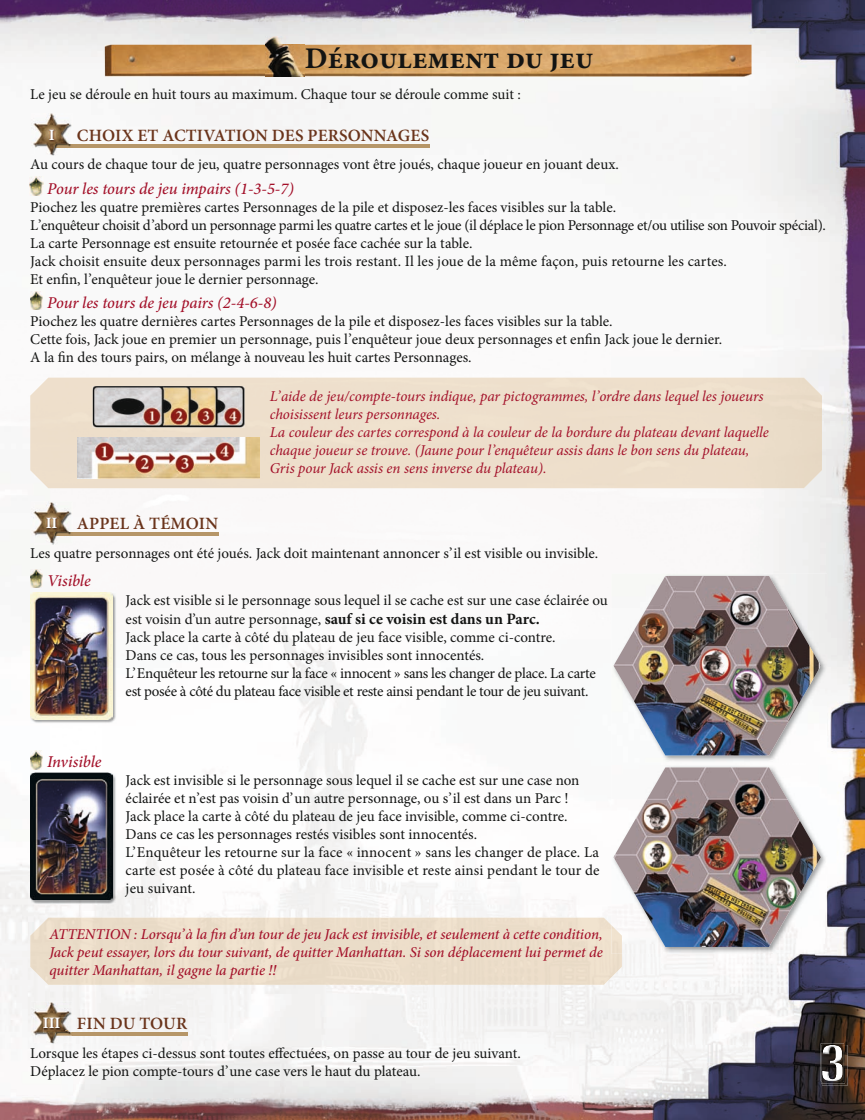
<style>
.page{position:relative;width:865px;height:1120px;background:#fff}
.page>*{position:absolute;margin:0;border:0;box-sizing:border-box;transform-origin:0 0}
.t1{font:700 30px "Minion Pro";color:#131413}
.t2{font:600 17.25px "Minion Pro";letter-spacing:.01em;color:#6a341b}
.t3{font:italic 500 16.5px "Minion Pro";letter-spacing:-.01em;color:#a31029}
.t4{font:700 15.9px "Minion Pro";color:#fff}
.t5{font:15px/18px "Minion Pro";color:#131413}
.t6{font:italic 15px/18px "Minion Pro";letter-spacing:-.005em;color:#a31029}
.t7{font:italic 500 15px/18px "Minion Pro";letter-spacing:-.005em;color:#a31029;text-align:justify}
.s1{font-weight:700;font-size:15.9px;color:#fff}
.s2{font-weight:700;font-size:15.75px}
</style>
<div class="page">
<img style="left:0;top:0;width:864px;height:426px">
<img style="left:0;top:488px;width:50px;height:631px">
<img style="left:763px;top:426px;width:101px;height:160px">
<img style="left:50px;top:488px;width:611px;height:151px">
<img style="left:814px;top:586px;width:50px;height:533px">
<img style="left:406px;top:881px;width:255px;height:238px">
<img style="left:50px;top:903px;width:52px;height:216px">
<img style="left:661px;top:953px;width:153px;height:166px">
<img style="left:101px;top:984px;width:306px;height:135px">
<img style="left:611px;top:573px;width:215px;height:189px">
<img style="left:613px;top:576px;width:207px;height:179px">
<img style="left:611px;top:765px;width:215px;height:188px">
<img style="left:613px;top:767px;width:207px;height:179px">
<img style="left:821px;top:1044px;width:26px;height:41px">
<img style="left:821px;top:1044px;width:23px;height:39px">
<img style="left:820px;top:1043px;width:23px;height:1px">
<img style="left:820px;top:1044px;width:1px;height:36px">
<img style="left:842px;top:1044px;width:1px;height:36px">
<svg style="left:821px;top:1080px;width:21px;height:1px"></svg>
<img style="left:821px;top:1044px;width:21px;height:36px">
<hr style="left:56px;top:144px;width:373px;height:3px;background:#b69668">
<hr style="left:56px;top:532px;width:162px;height:3px;background:#b69668">
<hr style="left:56px;top:1032px;width:131px;height:3px;background:#b69668">
<img style="left:105px;top:45px;width:646px;height:31px">
<img style="left:265px;top:37px;width:40px;height:39px">
<img style="left:35px;top:155px;width:36px;height:1px">
<img style="left:31px;top:113px;width:41px;height:42px">
<img style="left:56px;top:144px;width:15px;height:3px">
<svg style="left:49px;top:129px;width:7px;height:13px"></svg>
<img style="left:30px;top:176px;width:13px;height:20px">
<img style="left:30px;top:291px;width:13px;height:19px">
<div style="left:30px;top:377px;width:791px;height:111px;background:#eedfcb"></div>
<img style="left:78px;top:437px;width:181px;height:41px">
<img style="left:93px;top:386px;width:151px;height:41px">
<img style="left:34px;top:542px;width:38px;height:2px">
<img style="left:31px;top:501px;width:41px;height:41px">
<img style="left:56px;top:532px;width:15px;height:3px">
<svg style="left:46px;top:517px;width:12px;height:12px"></svg>
<img style="left:30px;top:569px;width:13px;height:19px">
<img style="left:31px;top:592px;width:85px;height:131px">
<img style="left:31px;top:592px;width:81px;height:127px">
<img style="left:30px;top:750px;width:13px;height:19px">
<img style="left:31px;top:773px;width:85px;height:130px">
<img style="left:31px;top:772px;width:81px;height:127px">
<div style="left:30px;top:917px;width:591px;height:67px;background:#ebddc9"></div>
<img style="left:611px;top:924px;width:10px;height:29px">
<img style="left:35px;top:1042px;width:36px;height:1px">
<img style="left:31px;top:1001px;width:41px;height:41px">
<img style="left:43px;top:1017px;width:26px;height:15px">
<svg style="left:56px;top:1029px;width:16px;height:6px"></svg>
<h1 class="t1" style="left:305px;top:37px;width:289px">Déroulement du jeu</h1>
<p class="t5" style="left:30px;top:85px;width:491px">Le jeu se déroule en huit tours au maximum. Chaque tour se déroule comme suit :</p>
<p class="t4" style="left:49px;top:123px;width:7px">I</p>
<p class="t2" style="left:77px;top:123px;width:353px">CHOIX ET ACTIVATION DES PERSONNAGES</p>
<p class="t5" style="left:30px;top:155px;width:589px">Au cours de chaque tour de jeu, quatre personnages vont être joués, chaque joueur en jouant deux.</p>
<p class="t3" style="left:47px;top:177px;width:248px">Pour les tours de jeu impairs (1-3-5-7)</p>
<p class="t5" style="left:30px;top:198px;width:796px">Piochez les quatre premières cartes Personnages de la pile et disposez-les faces visibles sur la table.<br>L’enquêteur choisit d’abord un personnage parmi les quatre cartes et le joue (il déplace le pion Personnage et/ou utilise son Pouvoir spécial).<br>La carte Personnage est ensuite retournée et posée face cachée sur la table.<br>Jack choisit ensuite deux personnages parmi les trois restant. Il les joue de la même façon, puis retourne les cartes.<br>Et enfin, l’enquêteur joue le dernier personnage.</p>
<p class="t3" style="left:47px;top:291px;width:231px">Pour les tours de jeu pairs (2-4-6-8)</p>
<p class="t5" style="left:30px;top:312px;width:693px">Piochez les quatre dernières cartes Personnages de la pile et disposez-les faces visibles sur la table.<br>Cette fois, Jack joue en premier un personnage, puis l’enquêteur joue deux personnages et enfin Jack joue le dernier.<br>A la fin des tours pairs, on mélange à nouveau les huit cartes Personnages.</p>
<p class="t6" style="left:270px;top:387px;width:500px">L’aide de jeu/compte-tours indique, par pictogrammes, l’ordre dans lequel les joueurs choisissent leurs personnages.<br>La couleur des cartes correspond à la couleur de la bordure du plateau devant laquelle chaque joueur se trouve. (Jaune pour l’enquêteur assis dans le bon sens du plateau, Gris pour Jack assis en sens inverse du plateau).</p>
<p class="t2" style="left:46px;top:511px;width:174px"><span class="s1">II</span> APPEL À TÉMOIN</p>
<p class="t5" style="left:30px;top:543px;width:569px">Les quatre personnages ont été joués. Jack doit maintenant annoncer s’il est visible ou invisible.</p>
<p class="t3" style="left:47px;top:569px;width:45px">Visible</p>
<p class="t5" style="left:125px;top:591px;width:483px">Jack est visible si le personnage sous lequel il se cache est sur une case éclairée ou est voisin d’un autre personnage, <span class="s2">sauf si ce voisin est dans un Parc.<br></span>Jack place la carte à côté du plateau de jeu face visible, comme ci-contre.<br>Dans ce cas, tous les personnages invisibles sont innocentés.<br>L’Enquêteur les retourne sur la face « innocent » sans les changer de place. La carte est posée à côté du plateau face visible et reste ainsi pendant le tour de jeu suivant.</p>
<p class="t3" style="left:47px;top:750px;width:56px">Invisible</p>
<p class="t5" style="left:125px;top:771px;width:475px">Jack est invisible si le personnage sous lequel il se cache est sur une case non éclairée et n’est pas voisin d’un autre personnage, ou s’il est dans un Parc !<br>Jack place la carte à côté du plateau de jeu face invisible, comme ci-contre.<br>Dans ce cas les personnages restés visibles sont innocentés.<br>L’Enquêteur les retourne sur la face « innocent » sans les changer de place. La carte est posée à côté du plateau face invisible et reste ainsi pendant le tour de jeu suivant.</p>
<p class="t7" style="left:49px;top:924px;width:554px">ATTENTION : Lorsqu’à la fin d’un tour de jeu Jack est invisible, et seulement à cette condition, Jack peut essayer, lors du tour suivant, de quitter Manhattan. Si son déplacement lui permet de quitter Manhattan, il gagne la partie !!</p>
<p class="t2" style="left:43px;top:1011px;width:146px"><span class="s1">III</span> FIN DU TOUR</p>
<p class="t5" style="left:30px;top:1043px;width:491px">Lorsque les étapes ci-dessus sont toutes effectuées, on passe au tour de jeu suivant.<br>Déplacez le pion compte-tours d’une case vers le haut du plateau.</p>
</div>
